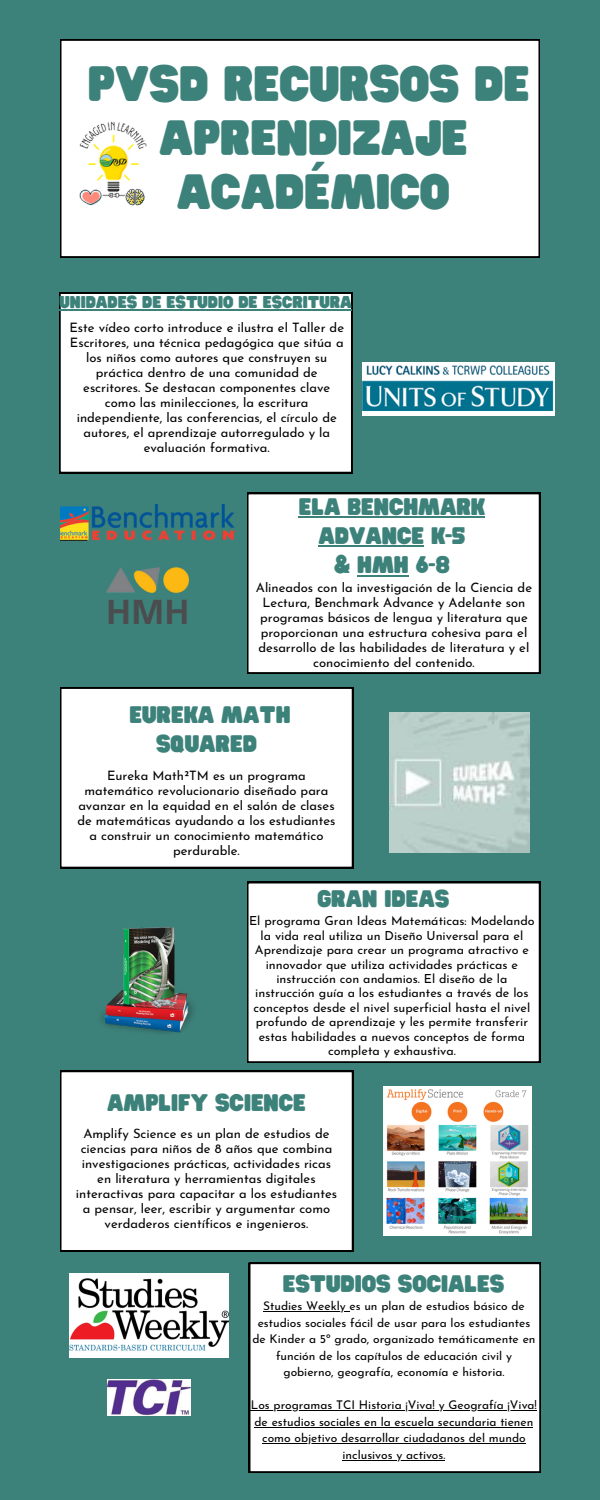
<style>
.page{position:relative;width:600px;height:1500px;background:#3d827a}
.page>*{position:absolute;margin:0;border:0;box-sizing:border-box;transform-origin:0 0}
.t1{font:43.6px/54px "Hitand Run";color:#3d827a;text-align:center}
.t2{font:21px/29.2px "Hitand Run";color:#3d827a;text-align:center}
.t3{font:15px "Hitand Run";color:#3d827a}
.t4{font:13px/15px "Josefin Sans";color:#000;text-align:center}
.t5{font:12.5px/14.4px "Josefin Sans";color:#000;text-align:center}
.t6{font:12px/16.5px "Josefin Sans";color:#000;text-align:center}
</style>
<div class="page">
<div style="left:60px;top:39px;width:480px;height:219px;background:#fff"></div>
<div style="left:59px;top:292px;width:293px;height:181px;background:#fff"></div>
<div style="left:247px;top:493px;width:293px;height:181px;background:#fff"></div>
<div style="left:60px;top:687px;width:293px;height:181px;background:#fff"></div>
<div style="left:247px;top:882px;width:293px;height:181px;background:#fff"></div>
<div style="left:60px;top:1071px;width:293px;height:180px;background:#fff"></div>
<div style="left:249px;top:1263px;width:292px;height:210px;background:#fff"></div>
<img style="left:362px;top:362px;width:192px;height:53px">
<img style="left:60px;top:505px;width:177px;height:36px">
<img style="left:389px;top:713px;width:140px;height:140px">
<img style="left:383px;top:1087px;width:149px;height:148px">
<img style="left:69px;top:114px;width:87px;height:99px">
<img style="left:102px;top:927px;width:91px;height:106px">
<img style="left:69px;top:1274px;width:159px;height:83px">
<img style="left:107px;top:567px;width:81px;height:57px">
<img style="left:107px;top:1380px;width:83px;height:35px">
<hr style="left:60px;top:309px;width:292px;height:2px;background:#3d827a">
<hr style="left:299px;top:516px;width:186px;height:2px;background:#3d827a">
<hr style="left:319px;top:546px;width:105px;height:1px;background:#3d827a">
<hr style="left:357px;top:575px;width:52px;height:1px;background:#3d827a">
<hr style="left:263px;top:1311px;width:86px;height:1px;background:#000">
<hr style="left:251px;top:1410px;width:286px;height:1px;background:#000">
<hr style="left:255px;top:1427px;width:278px;height:1px;background:#000">
<hr style="left:262px;top:1443px;width:264px;height:1px;background:#000">
<hr style="left:343px;top:1460px;width:102px;height:1px;background:#000">
<h1 class="t1" style="left:88px;top:59px;width:443px">PVSD RECURSOS DE<br>APRENDIZAJE<br>ACADÉMICO</h1>
<p class="t3" style="left:60px;top:294px;width:294px">UNIDADES DE ESTUDIO DE ESCRITURA</p>
<p class="t4" style="left:69px;top:321px;width:276px">Este vídeo corto introduce e ilustra el Taller de Escritores, una técnica pedagógica que sitúa a los niños como autores que construyen su práctica dentro de una comunidad de escritores. Se destacan componentes clave como las minilecciones, la escritura independiente, las conferencias, el círculo de autores, el aprendizaje autorregulado y la evaluación formativa.</p>
<h2 class="t2" style="left:299px;top:493px;width:188px">ELA BENCHMARK<br>ADVANCE K-5<br>&amp; HMH 6-8</h2>
<p class="t4" style="left:256px;top:581px;width:278px">Alineados con la investigación de la Ciencia de Lectura, Benchmark Advance y Adelante son programas básicos de lengua y literatura que proporcionan una estructura cohesiva para el desarrollo de las habilidades de literatura y el conocimiento del contenido.</p>
<h2 class="t2" style="left:130px;top:701px;width:163px">EUREKA MATH<br>SQUARED</h2>
<p class="t4" style="left:77px;top:769px;width:260px">Eureka Math²TM es un programa matemático revolucionario diseñado para avanzar en la equidad en el salón de clases de matemáticas ayudando a los estudiantes a construir un conocimiento matemático perdurable.</p>
<h2 class="t2" style="left:317px;top:885px;width:133px">GRAN IDEAS</h2>
<p class="t5" style="left:249px;top:915px;width:287px">El programa Gran Ideas Matemáticas: Modelando la vida real utiliza un Diseño Universal para el Aprendizaje para crear un programa atractivo e innovador que utiliza actividades prácticas e instrucción con andamios. El diseño de la instrucción guía a los estudiantes a través de los conceptos desde el nivel superficial hasta el nivel profundo de aprendizaje y les permite transferir estas habilidades a nuevos conceptos de forma completa y exhaustiva.</p>
<h2 class="t2" style="left:107px;top:1089px;width:200px">AMPLIFY SCIENCE</h2>
<p class="t4" style="left:76px;top:1127px;width:263px">Amplify Science es un plan de estudios de ciencias para niños de 8 años que combina investigaciones prácticas, actividades ricas en literatura y herramientas digitales interactivas para capacitar a los estudiantes a pensar, leer, escribir y argumentar como verdaderos científicos e ingenieros.</p>
<h2 class="t2" style="left:283px;top:1270px;width:223px">ESTUDIOS SOCIALES</h2>
<p class="t6" style="left:252px;top:1299px;width:285px">Studies Weekly es un plan de estudios básico de estudios sociales fácil de usar para los estudiantes de Kinder a 5º grado, organizado temáticamente en función de los capítulos de educación civil y gobierno, geografía, economía e historia.</p>
<p class="t6" style="left:251px;top:1398px;width:288px">Los programas TCI Historia ¡Viva! y Geografía ¡Viva! de estudios sociales en la escuela secundaria tienen como objetivo desarrollar ciudadanos del mundo inclusivos y activos.</p>
</div>
